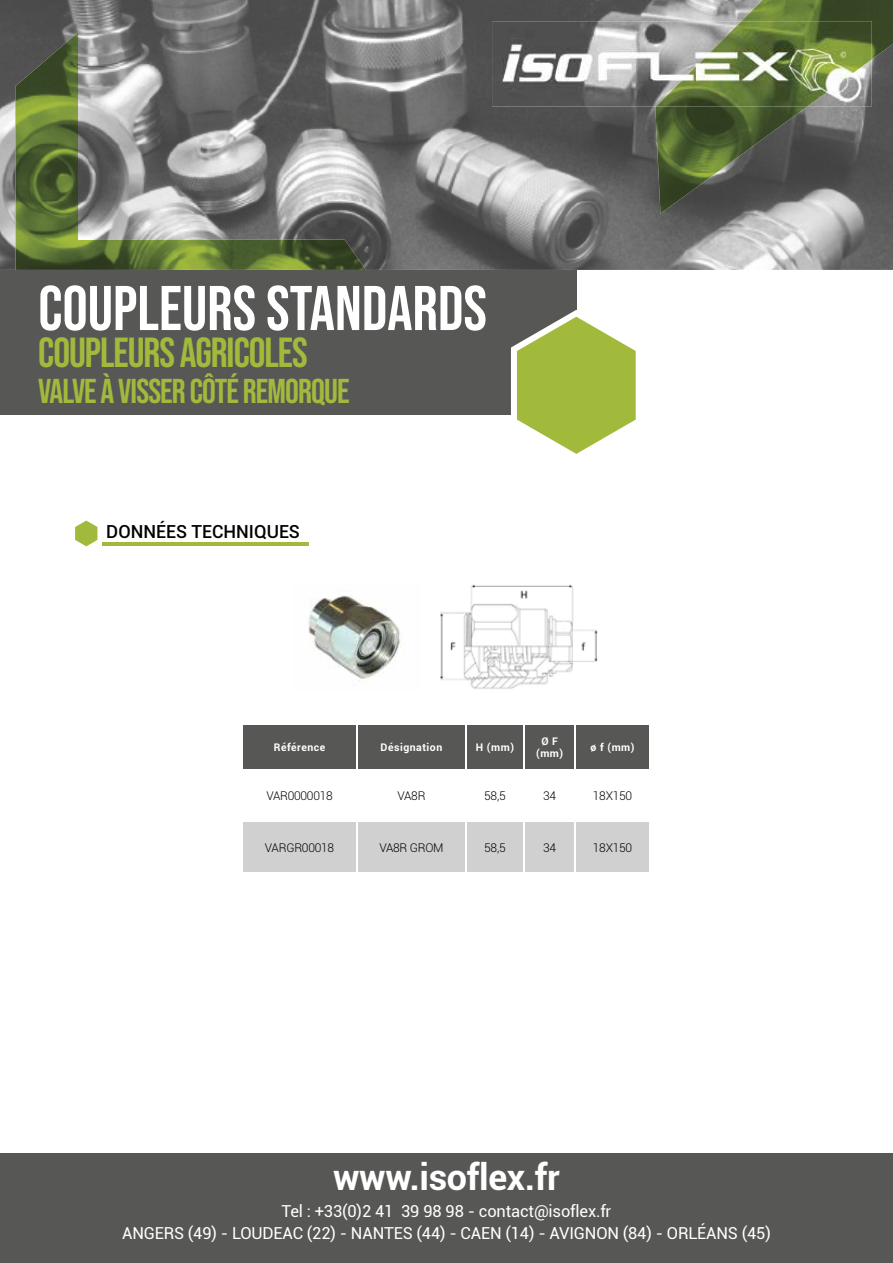
<style>
.page{position:relative;width:893px;height:1263px;background:#fff}
.page>*{position:absolute;margin:0;border:0;box-sizing:border-box;transform-origin:0 0}
.t1{font:63px "Bebas Neue";color:#fff}
.t2{font:42px "Bebas Neue";letter-spacing:-.025em;color:#a2ba3b}
.t3{font:700 36px "Roboto";letter-spacing:-.01em;color:#fff}
.t4{font:34.5px "Bebas Neue";letter-spacing:-.025em;color:#a2ba3b}
.t5{font:500 18px "Roboto";color:#000}
.t6{font:16.5px/22px "Roboto";letter-spacing:-.01em;color:#fff;text-align:center}
.t7{font:300 12px "Roboto";letter-spacing:-.02em;color:#000}
.t8{font:700 10.5px/12.6px "Roboto";letter-spacing:.05em;color:#fff;text-align:center}
</style>
<div class="page">
<img style="left:0;top:0;width:893px;height:270px">
<img style="left:15px;top:32px;width:351px;height:238px">
<div style="left:0;top:270px;width:576px;height:144px;background:#575756"></div>
<svg style="left:511px;top:310px;width:125px;height:144px"></svg>
<img style="left:655px;top:0;width:238px;height:214px">
<img style="left:492px;top:21px;width:164px;height:85px">
<img style="left:656px;top:21px;width:216px;height:85px">
<div style="left:0;top:1153px;width:893px;height:110px;background:#575756"></div>
<svg style="left:75px;top:520px;width:28px;height:27px"></svg>
<hr style="left:102px;top:542px;width:206px;height:3px;background:#a2ba3b">
<img style="left:440px;top:584px;width:158px;height:105px">
<img style="left:308px;top:595px;width:93px;height:84px">
<div style="left:243px;top:725px;width:406px;height:44px;background:#575756"></div>
<div style="left:243px;top:822px;width:406px;height:50px;background:#d0d0d0"></div>
<hr style="left:357px;top:725px;width:1px;height:44px;background:#fff">
<hr style="left:357px;top:822px;width:1px;height:50px;background:#fff">
<hr style="left:465px;top:725px;width:1px;height:44px;background:#fff">
<hr style="left:523px;top:725px;width:2px;height:44px;background:#fff">
<hr style="left:574px;top:725px;width:2px;height:44px;background:#fff">
<hr style="left:465px;top:822px;width:1px;height:50px;background:#fff">
<hr style="left:523px;top:822px;width:2px;height:50px;background:#fff">
<hr style="left:574px;top:822px;width:2px;height:50px;background:#fff">
<h1 class="t1" style="left:38px;top:273px;width:450px">COUPLEURS STANDARDS</h1>
<h2 class="t2" style="left:38px;top:329px;width:271px">COUPLEURS AGRICOLES</h2>
<h3 class="t4" style="left:38px;top:372px;width:313px">VALVE À VISSER CÔTÉ REMORQUE</h3>
<p class="t5" style="left:106px;top:519px;width:195px">DONNÉES TECHNIQUES</p>
<p class="t8" style="left:274px;top:740px;width:53px">Référence</p>
<p class="t8" style="left:381px;top:740px;width:63px">Désignation</p>
<p class="t8" style="left:476px;top:740px;width:40px">H (mm)</p>
<p class="t8" style="left:536px;top:734px;width:29px">Ø F (mm)</p>
<p class="t8" style="left:591px;top:740px;width:45px">ø f (mm)</p>
<p class="t7" style="left:266px;top:787px;width:68px">VAR0000018</p>
<p class="t7" style="left:397px;top:787px;width:30px">VA8R</p>
<p class="t7" style="left:484px;top:787px;width:23px">58,5</p>
<p class="t7" style="left:543px;top:787px;width:15px">34</p>
<p class="t7" style="left:593px;top:787px;width:41px">18X150</p>
<p class="t7" style="left:265px;top:839px;width:71px">VARGR00018</p>
<p class="t7" style="left:379px;top:839px;width:66px">VA8R GROM</p>
<p class="t7" style="left:484px;top:839px;width:23px">58,5</p>
<p class="t7" style="left:543px;top:839px;width:15px">34</p>
<p class="t7" style="left:593px;top:839px;width:41px">18X150</p>
<h3 class="t3" style="left:333px;top:1152px;width:228px">www.isoflex.fr</h3>
<p class="t6" style="left:122px;top:1199px;width:650px">Tel : +33(0)2 41 39 98 98 - contact@isoflex.fr<br>ANGERS (49) - LOUDEAC (22) - NANTES (44) - CAEN (14) - AVIGNON (84) - ORLÉANS (45)</p>
</div>
